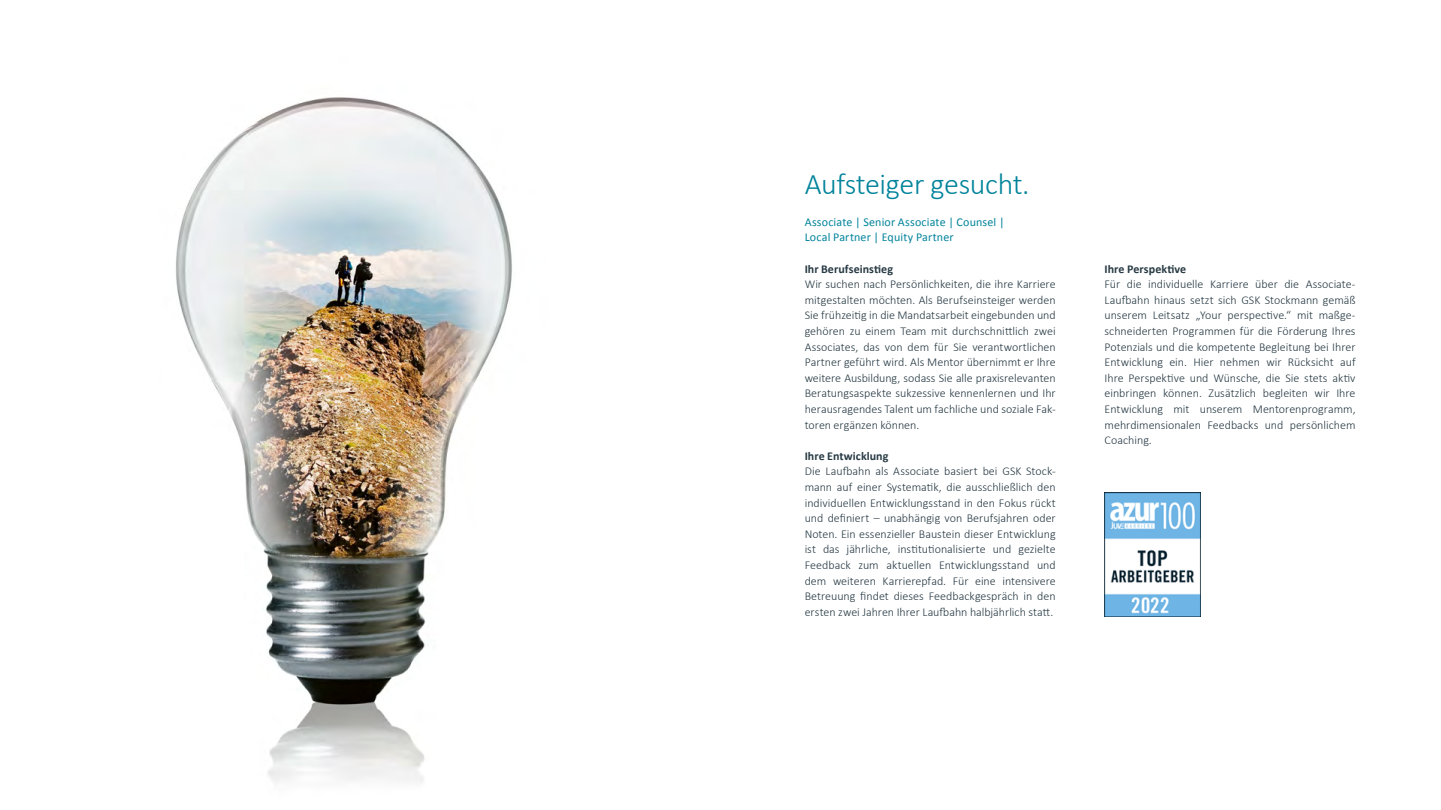
<style>
.page{position:relative;width:1441px;height:810px;background:#fff}
.page>*{position:absolute;margin:0;border:0;box-sizing:border-box;transform-origin:0 0}
.t1{font:300 30px "Calibri";letter-spacing:-.01em;color:#00839b}
.Fließtext_aspahlt{font:300 12px/15.6px "Calibri";color:#263943;text-align:justify}
.t2{font:12px/15.6px "Calibri";letter-spacing:.01em;color:#00839b}
.Fließtext_aspahlt-2{font:700 12px "Calibri";letter-spacing:.005em;color:#263943}
</style>
<div class="page">
<img style="left:1104px;top:492px;width:96px;height:125px">
<img style="left:175px;top:97px;width:337px;height:685px">
<p class="t1" style="left:804px;top:165px;width:226px">Aufsteiger gesucht.</p>
<p class="t2" style="left:804px;top:214px;width:201px">Associate | Senior Associate | Counsel |<br>Local Partner | Equity Partner</p>
<p class="Fließtext_aspahlt-2" style="left:804px;top:261px;width:90px">Ihr Berufseinstieg</p>
<p class="Fließtext_aspahlt" style="left:804px;top:276px;width:252px">Wir suchen nach Persönlichkeiten, die ihre Karriere mitgestalten möchten. Als Berufseinsteiger werden Sie frühzeitig in die Mandatsarbeit eingebunden und gehören zu einem Team mit durchschnittlich zwei Associates, das von dem für Sie verantwortlichen Partner geführt wird. Als Mentor übernimmt er Ihre weitere Ausbildung, sodass Sie alle praxisrelevanten Beratungsaspekte sukzessive kennenlernen und Ihr herausragendes Talent um fachliche und soziale Fak&shy;toren ergänzen können.</p>
<p class="Fließtext_aspahlt-2" style="left:804px;top:448px;width:85px">Ihre Entwicklung</p>
<p class="Fließtext_aspahlt" style="left:804px;top:463px;width:252px">Die Laufbahn als Associate basiert bei GSK Stock&shy;mann auf einer Systematik, die ausschließlich den individuellen Entwicklungsstand in den Fokus rückt und definiert – unabhängig von Berufsjahren oder Noten. Ein essenzieller Baustein dieser Entwicklung ist das jährliche, institutionalisierte und gezielte Feedback zum aktuellen Entwicklungsstand und dem weiteren Karrierepfad. Für eine intensivere Betreuung findet dieses Feedbackgespräch in den ersten zwei Jahren Ihrer Laufbahn halbjährlich statt.</p>
<p class="Fließtext_aspahlt-2" style="left:1104px;top:261px;width:83px">Ihre Perspektive</p>
<p class="Fließtext_aspahlt" style="left:1104px;top:276px;width:252px">Für die individuelle Karriere über die Associate-Laufbahn hinaus setzt sich GSK Stockmann gemäß unserem Leitsatz „Your perspective.“ mit maßge&shy;schneiderten Programmen für die Förderung Ihres Potenzials und die kompetente Begleitung bei Ihrer Entwicklung ein. Hier nehmen wir Rücksicht auf Ihre Perspektive und Wünsche, die Sie stets aktiv einbringen können. Zusätzlich begleiten wir Ihre Entwicklung mit unserem Mentorenprogramm, mehrdimensionalen Feedbacks und persönlichem Coaching.</p>
</div>
